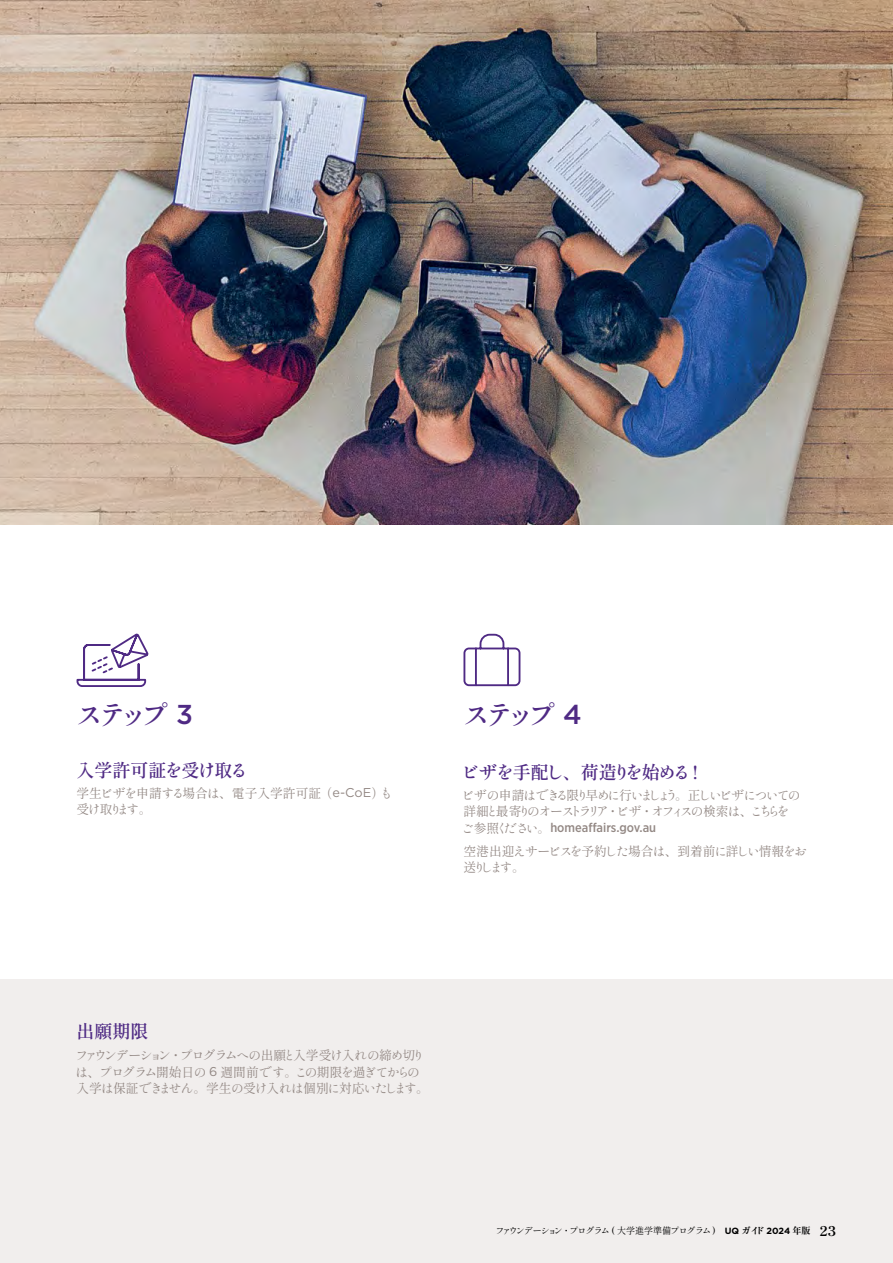
<style>
.page{position:relative;width:893px;height:1263px;background:#fff}
.page>*{position:absolute;margin:0;border:0;box-sizing:border-box;transform-origin:0 0}
.t1{font:600 27.3px "Shippori Mincho";letter-spacing:-.235em;color:#4f2a84}
.t2{font:600 18px "Shippori Mincho";letter-spacing:-.07em;color:#4f2a84}
.t3{font:700 13.5px "Shippori Mincho";color:#000}
.t4{font:12.75px/16.5px "Shippori Mincho";letter-spacing:-.085em;color:#938884}
.t5{font:12.75px/16.5px "Shippori Mincho";letter-spacing:-.16em;color:#938884}
.t6{font:12.75px/16.5px "Shippori Mincho";letter-spacing:-.035em;color:#938884}
.t7{font:500 12.75px "Gotham Narrow";color:#938884}
.t8{font:9px "Shippori Mincho";letter-spacing:-.1em;color:#000}
.s1{font-family:"Gotham";font-weight:500}
.s2{font-family:"Gotham"}
.s3{font-family:"Shippori Mincho";font-weight:400}
.s4{font-family:"Gotham";font-weight:700}
.s5{font-weight:800}
.s6{font-weight:700;font-size:13.5px}
</style>
<div class="page">
<div style="left:0;top:979px;width:893px;height:284px;background:#f1eeed"></div>
<svg style="left:76px;top:633px;width:73px;height:54px"></svg>
<svg style="left:463px;top:633px;width:58px;height:54px"></svg>
<img style="left:0;top:0;width:893px;height:524px">
<h1 class="t1" style="left:76px;top:698px;width:118px">ステップ <span class="s1">3</span></h1>
<h1 class="t1" style="left:463px;top:698px;width:120px">ステップ <span class="s1">4</span></h1>
<h2 class="t2" style="left:77px;top:759px;width:173px">入学許可証を受け取る</h2>
<p class="t6" style="left:77px;top:785px;width:318px">学生ビザを申請する場合は、電子入学許可証（<span class="s2">e-CoE</span>）も受け取ります。</p>
<h2 class="t2" style="left:461px;top:761px;width:239px">ビザを手配し、荷造りを始める !</h2>
<p class="t5" style="left:461px;top:787px;width:341px">ビザの申請はできる限り早めに行いましょう。正しいビザについての詳細と最寄りのオーストラリア・ビザ・オフィスの検索は、こちらを</p>
<p class="t7" style="left:462px;top:820px;width:196px"><span class="s3">ご参照ください。</span>homeaffairs.gov.au</p>
<p class="t4" style="left:463px;top:843px;width:345px">空港出迎えサービスを予約した場合は、到着前に詳しい情報をお送りします。</p>
<h2 class="t2" style="left:77px;top:1020px;width:74px">出願期限</h2>
<p class="t4" style="left:75px;top:1047px;width:355px">ファウンデーション・プログラムへの出願と入学受け入れの締め切りは、プログラム開始日の <span class="s2">6</span> 週間前です。この期限を過ぎてからの入学は保証できません。学生の受け入れは個別に対応いたします。</p>
<p class="t8" style="left:494px;top:1224px;width:304px">ファウンデーション・プログラム（大学進学準備プログラム） <span class="s4">UQ</span><span class="s5">ガイド</span><span class="s4">20 4</span><span class="s5">年版</span></p>
<p class="t3" style="left:818px;top:1220px;width:18px">23</p>
<p class="t8" style="left:495px;top:1225px;width:342px">ファウンデーション・プログラム ( 大学進学準備プログラム ) <span class="s4">UQ</span> <span class="s5">ガイド</span> <span class="s4">2024</span> <span class="s5">年版</span> <span class="s6">23</span></p>
</div>
